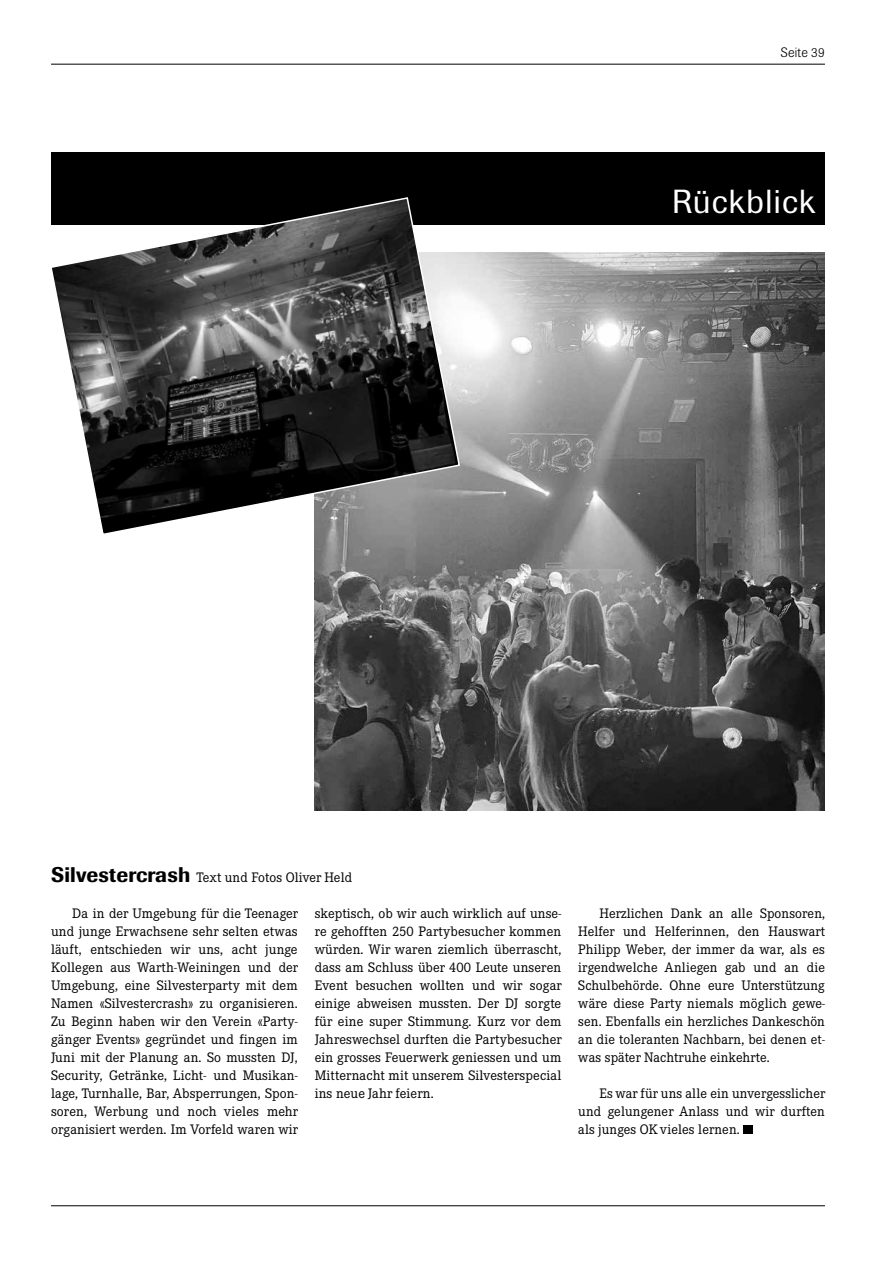
<style>
.page{position:relative;width:893px;height:1263px;background:#fff}
.page>*{position:absolute;margin:0;border:0;box-sizing:border-box;transform-origin:0 0}
.t1{font:33px "Imago";letter-spacing:.03em;color:#fff}
.t2{font:13.5px/18px "Corporate EBQ";letter-spacing:.01em;color:#000;text-align:justify}
.t3{font:300 13.5px "Imago";letter-spacing:.015em;color:#000}
.s1{font-family:"Imago";font-weight:500;font-size:21px}
</style>
<div class="page">
<hr style="left:51px;top:64px;width:774px;height:1px;background:#000">
<hr style="left:51px;top:1205px;width:774px;height:1px;background:#000">
<div style="left:51px;top:152px;width:774px;height:72px;background:#000"></div>
<img style="left:315px;top:252px;width:510px;height:558px">
<svg style="left:51px;top:197px;width:410px;height:339px"></svg>
<div style="left:743px;top:1125px;width:10px;height:9px;background:#000"></div>
<p class="t3" style="left:781px;top:45px;width:46px">Seite 39</p>
<h1 class="t1" style="left:672px;top:182px;width:145px">Rückblick</h1>
<p class="t2" style="left:51px;top:868px;width:303px"><span class="s1">Silvestercrash</span> Text und Fotos Oliver Held</p>
<p class="t2" style="left:51px;top:904px;width:249px;text-indent:21px">Da in der Umgebung für die Teenager und junge Erwachsene sehr selten etwas läuft, entschieden wir uns, acht junge Kollegen aus Warth-Weiningen und der Umgebung, eine Silvesterparty mit dem Namen «Silvestercrash» zu organisieren.<br>Zu Beginn haben wir den Verein «Party&shy;gänger Events» gegründet und fingen im Juni mit der Planung an. So mussten DJ, Security, Getränke, Licht- und Musikan&shy;lage, Turnhalle, Bar, Absperrungen, Spon&shy;soren, Werbung und noch vieles mehr organisiert werden. Im Vorfeld waren wir</p>
<p class="t2" style="left:315px;top:904px;width:249px">skeptisch, ob wir auch wirklich auf unse&shy;re gehofften 250 Partybesucher kommen würden. Wir waren ziemlich überrascht, dass am Schluss über 400 Leute unseren Event besuchen wollten und wir sogar einige abweisen mussten. Der DJ sorgte für eine super Stimmung. Kurz vor dem Jahreswechsel durften die Partybesucher ein grosses Feuerwerk geniessen und um Mitternacht mit unserem Silvesterspecial ins neue Jahr feiern.</p>
<p class="t2" style="left:578px;top:904px;width:249px;text-indent:21px">Herzlichen Dank an alle Sponsoren, Helfer und Helferinnen, den Hauswart Philipp Weber, der immer da war, als es irgendwelche Anliegen gab und an die Schulbehörde. Ohne eure Unterstützung wäre diese Party niemals möglich gewe&shy;sen. Ebenfalls ein herzliches Dankeschön an die toleranten Nachbarn, bei denen et&shy;was später Nachtruhe einkehrte.</p>
<p class="t2" style="left:578px;top:1084px;width:249px;text-indent:21px">Es war für uns alle ein unvergesslicher und gelungener Anlass und wir durften als junges OK vieles lernen.</p>
</div>
